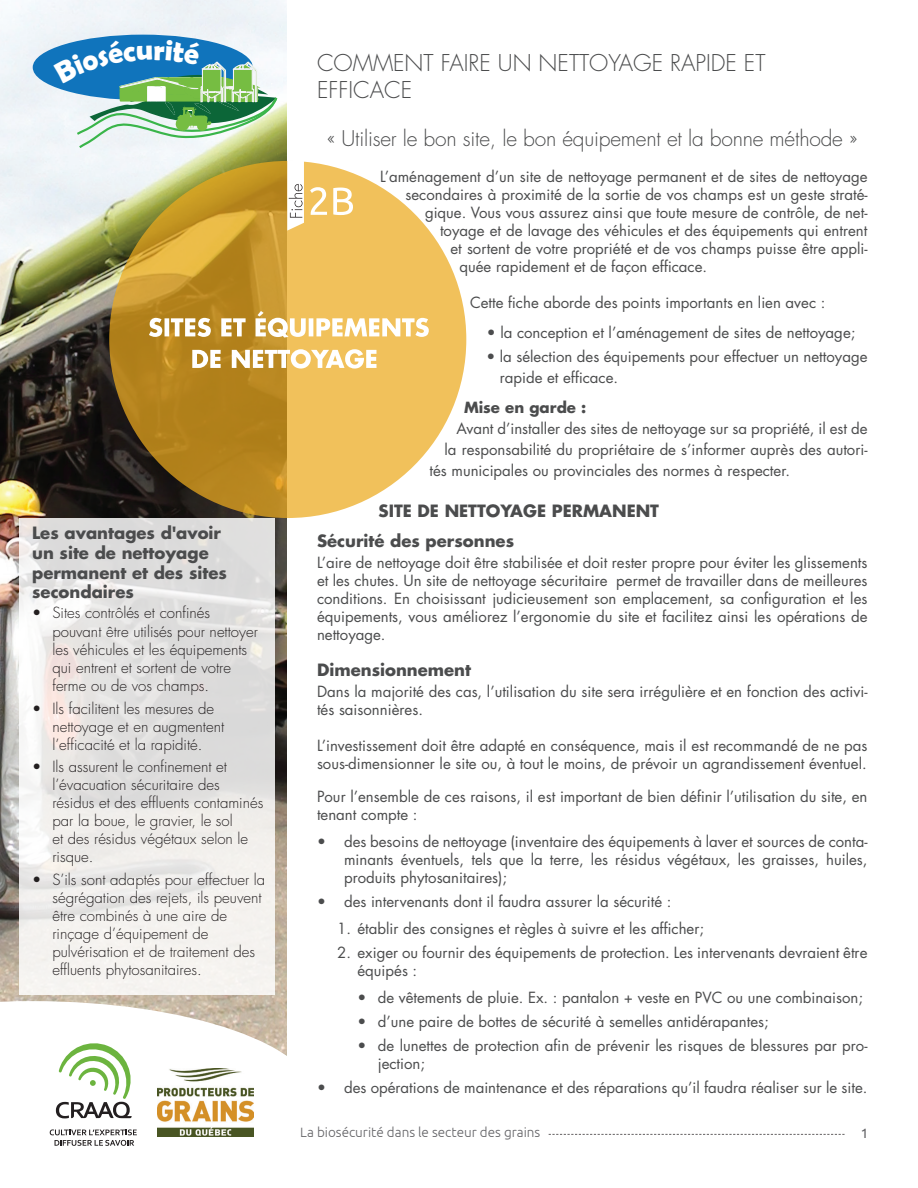
<style>
.page{position:relative;width:918px;height:1188px;background:#fff}
.page>*{position:absolute;margin:0;border:0;box-sizing:border-box;transform-origin:0 0}
.t1{font:300 22.5px/27px "Futura";color:#4b4c4d}
.t2{font:300 21px "Futura";letter-spacing:-.01em;color:#4b4c4d}
.t3{font:700 16.5px/19.8px "Futura";color:#4b4c4d}
.t4{font:15px/18px "Futura";color:#4b4c4d}
.t5{font:300 15px/18px "Futura";color:#231f20}
.t6{font:700 15px "Futura";color:#4b4c4d}
.t7{font:300 13.5px "Ubuntu";color:#636366}
.t8{font:13.5px "Ubuntu";color:#636366}
</style>
<div class="page">
<img style="left:0;top:0;width:287px;height:1001px">
<div style="left:33px;top:35px;width:220px;height:65px;background:#1074bc;border-radius:50%"></div>
<svg style="left:19px;top:518px;width:255px;height:477px"></svg>
<svg style="left:549px;top:1134px;width:296px;height:1px"></svg>
<svg style="left:0;top:1001px;width:287px;height:136px"></svg>
<svg style="left:50px;top:1129px;width:87px;height:17px"></svg>
<svg style="left:56px;top:1043px;width:80px;height:75px"></svg>
<img style="left:158px;top:1068px;width:95px;height:69px">
<svg style="left:109px;top:161px;width:357px;height:357px;background:#d6a63e"></svg>
<svg style="left:287px;top:161px;width:17px;height:70px"></svg>
<svg style="left:310px;top:187px;width:43px;height:28px"></svg>
<svg style="left:192px;top:349px;width:184px;height:20px"></svg>
<svg style="left:149px;top:311px;width:280px;height:27px"></svg>
<svg style="left:53px;top:40px;width:226px;height:107px"></svg>
<p class="t3" style="left:32px;top:522px;width:196px">Les avantages d'avoir un site de nettoyage permanent et des sites secondaires</p>
<p class="t5" style="left:52px;top:603px;width:207px;line-height:19.5px;text-indent:-20px">• Sites contrôlés et confinés pouvant être utilisés pour nettoyer</p>
<p class="t5" style="left:52px;top:641px;width:196px">les véhicules et les équipements qui entrent et sortent de votre ferme ou de vos champs.</p>
<p class="t5" style="left:52px;top:700px;width:173px;text-indent:-20px">• Ils facilitent les mesures de nettoyage et en augmentent l’efficacité et la rapidité.</p>
<p class="t5" style="left:52px;top:758px;width:213px;text-indent:-20px">• Ils assurent le confinement et l’évacuation sécuritaire des résidus et des effluents contaminés par la boue, le gravier, le sol<br>et des résidus végétaux selon le risque.</p>
<p class="t5" style="left:52px;top:871px;width:214px;text-indent:-20px">• S’ils sont adaptés pour effectuer la ségrégation des rejets, ils peuvent être combinés à une aire de rinçage d’équipement de pulvérisation et de traitement des effluents phytosanitaires.</p>
<h1 class="t1" style="left:317px;top:50px;width:450px">COMMENT FAIRE UN NETTOYAGE RAPIDE ET<br>EFFICACE</h1>
<h2 class="t2" style="left:327px;top:125px;width:532px">« Utiliser le bon site, le bon équipement et la bonne méthode »</h2>
<p class="t4" style="left:380px;top:168px;width:489px">L’aménagement d’un site de nettoyage permanent et de sites de nettoyage</p>
<p class="t4" style="left:406px;top:186px;width:464px">secondaires à proximité de la sortie de vos champs est un geste straté-</p>
<p class="t4" style="left:425px;top:204px;width:444px">gique. Vous vous assurez ainsi que toute mesure de contrôle, de net-</p>
<p class="t4" style="left:440px;top:222px;width:429px">toyage et de lavage des véhicules et des équipements qui entrent</p>
<p class="t4" style="left:451px;top:240px;width:418px">et sortent de votre propriété et de vos champs puisse être appli-</p>
<p class="t4" style="left:460px;top:258px;width:249px">quée rapidement et de façon efficace.</p>
<p class="t4" style="left:470px;top:294px;width:357px">Cette fiche aborde des points importants en lien avec :</p>
<p class="t4" style="left:487px;top:324px;width:370px">• la conception et l’aménagement de sites de nettoyage;</p>
<p class="t4" style="left:500px;top:346px;width:369px;line-height:21px;text-indent:-13px">• la sélection des équipements pour effectuer un nettoyage rapide et efficace.</p>
<p class="t6" style="left:464px;top:397px;width:124px">Mise en garde :</p>
<p class="t4" style="left:457px;top:420px;width:413px">Avant d’installer des sites de nettoyage sur sa propriété, il est de</p>
<p class="t4" style="left:445px;top:441px;width:424px">la responsabilité du propriétaire de s’informer auprès des autori-</p>
<p class="t4" style="left:430px;top:462px;width:362px">tés municipales ou provinciales des normes à respecter.</p>
<p class="t3" style="left:317px;top:495px;width:344px;line-height:30px;text-indent:61px">SITE DE NETTOYAGE PERMANENT<br>Sécurité des personnes</p>
<p class="t4" style="left:317px;top:553px;width:552px;text-align:justify">L’aire de nettoyage doit être stabilisée et doit rester propre pour éviter les glissements et les chutes. Un site de nettoyage sécuritaire permet de travailler dans de meilleures conditions. En choisissant judicieusement son emplacement, sa configuration et les équipements, vous améliorez l’ergonomie du site et facilitez ainsi les opérations de nettoyage.</p>
<p class="t3" style="left:317px;top:660px;width:156px">Dimensionnement</p>
<p class="t4" style="left:317px;top:682px;width:552px">Dans la majorité des cas, l’utilisation du site sera irrégulière et en fonction des activi&shy;tés saisonnières.</p>
<p class="t4" style="left:317px;top:736px;width:552px">L’investissement doit être adapté en conséquence, mais il est recommandé de ne pas sous-dimensionner le site ou, à tout le moins, de prévoir un agrandissement éventuel.</p>
<p class="t4" style="left:317px;top:787px;width:552px">Pour l’ensemble de ces raisons, il est important de bien définir l’utilisation du site, en tenant compte :</p>
<p class="t4" style="left:344px;top:832px;width:525px;text-align:justify;text-indent:-27px">• des besoins de nettoyage (inventaire des équipements à laver et sources de conta&shy;minants éventuels, tels que la terre, les résidus végétaux, les graisses, huiles, produits phytosanitaires);</p>
<p class="t4" style="left:317px;top:892px;width:356px">• des intervenants dont il faudra assurer la sécurité :</p>
<p class="t4" style="left:337px;top:919px;width:368px">1. établir des consignes et règles à suivre et les afficher;</p>
<p class="t4" style="left:358px;top:943px;width:511px;text-indent:-20px">2. exiger ou fournir des équipements de protection. Les intervenants devraient être équipés :</p>
<p class="t4" style="left:358px;top:988px;width:507px">• de vêtements de pluie. Ex. : pantalon + veste en PVC ou une combinaison;</p>
<p class="t4" style="left:358px;top:1012px;width:413px">• d’une paire de bottes de sécurité à semelles antidérapantes;</p>
<p class="t4" style="left:378px;top:1036px;width:491px;text-indent:-20px">• de lunettes de protection afin de prévenir les risques de blessures par pro&shy;jection;</p>
<p class="t4" style="left:317px;top:1078px;width:552px">• des opérations de maintenance et des réparations qu’il faudra réaliser sur le site.</p>
<p class="t7" style="left:300px;top:1124px;width:242px">La biosécurité dans le secteur des grains</p>
<p class="t8" style="left:861px;top:1125px;width:9px">1</p>
</div>
